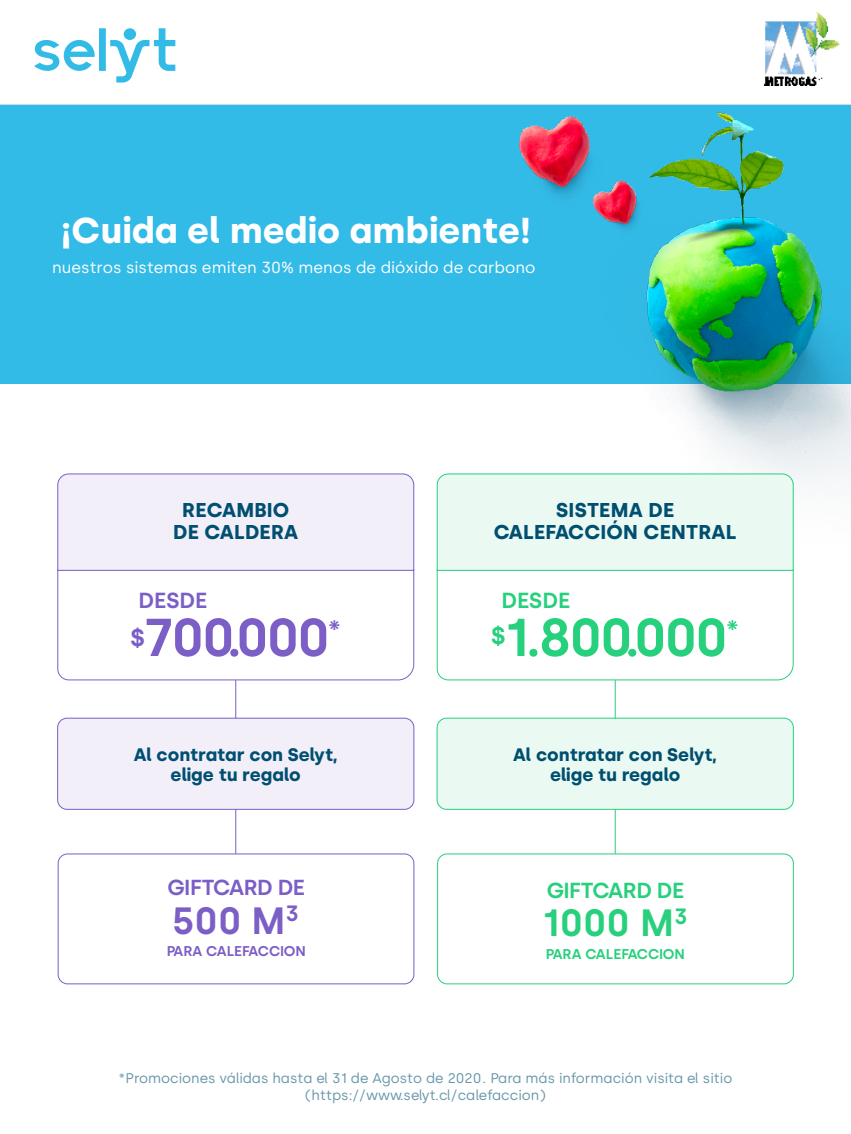
<style>
.page{position:relative;width:851px;height:1134px;background:#fff}
.page>*{position:absolute;margin:0;border:0;box-sizing:border-box;transform-origin:0 0}
.t1{font:600 53.2px "Silka";letter-spacing:-.04em;color:#26d07c}
.t2{font:600 53.2px "Silka";letter-spacing:-.04em;color:#7b5ec6}
.t3{font:600 38px "Silka";color:#26d07c}
.t4{font:600 38px "Silka";color:#7b5ec6}
.t5{font:700 36px "Silka";color:#fff}
.t6{font:600 21.8px "Silka";letter-spacing:-.02em;color:#7b5ec6}
.t7{font:600 21.8px "Silka";letter-spacing:-.02em;color:#26d07c}
.t8{font:700 20px "Silka";letter-spacing:.01em;color:#004f71}
.t9{font:700 18.2px "Silka";color:#004f71}
.t10{font:16px "Silka";color:#fff}
.t11{font:600 14.2px "Silka";color:#26d07c}
.t12{font:600 14.2px "Silka";color:#7b5ec6}
.t13{font:14px "Silka";color:#6696aa}
</style>
<div class="page">
<div style="left:0;top:105px;width:850px;height:279px;background:#33bbe7"></div>
<img style="left:519px;top:112px;width:331px;height:431px">
<svg style="left:34px;top:28px;width:141px;height:55px"></svg>
<hr style="left:0;top:104px;width:850px;height:1px;background:#ccdce3">
<img style="left:764px;top:13px;width:76px;height:73px">
<svg style="left:57px;top:571px;width:357px;height:110px"></svg>
<div style="left:57px;top:473px;width:357px;height:98px;background:#f2eff9"></div>
<div style="left:58px;top:854px;width:356px;height:130px;border:1px solid #7b5ec6;border-radius:9px"></div>
<hr style="left:235px;top:680px;width:1px;height:174px;background:#7b5ec6">
<div style="left:58px;top:718px;width:356px;height:91px;background:#f2eff9;border-radius:9px"></div>
<div style="left:57px;top:718px;width:357px;height:91px;border:1px solid #7b5ec6;border-radius:9px"></div>
<svg style="left:436px;top:571px;width:357px;height:110px"></svg>
<div style="left:436px;top:473px;width:357px;height:98px;background:#eafaf2"></div>
<div style="left:437px;top:854px;width:356px;height:130px;border:1px solid #26d07c;border-radius:9px"></div>
<hr style="left:614px;top:680px;width:1px;height:174px;background:#26d07c">
<div style="left:437px;top:718px;width:356px;height:91px;background:#eafaf2;border-radius:9px"></div>
<div style="left:437px;top:718px;width:356px;height:91px;border:1px solid #26d07c;border-radius:9px"></div>
<p class="t5" style="left:61px;top:209px;width:471px">¡Cuida el medio ambiente!</p>
<p class="t10" style="left:52px;top:258px;width:484px">nuestros sistemas emiten 30% menos de dióxido de carbono</p>
<p class="t8" style="left:182px;top:498px;width:108px">RECAMBIO</p>
<p class="t8" style="left:173px;top:520px;width:127px">DE CALDERA</p>
<p class="t8" style="left:556px;top:498px;width:120px">SISTEMA DE</p>
<p class="t8" style="left:493px;top:520px;width:244px">CALEFACCIÓN CENTRAL</p>
<p class="t6" style="left:139px;top:588px;width:70px">DESDE</p>
<p class="t7" style="left:501px;top:588px;width:70px">DESDE</p>
<p class="t2" style="left:130px;top:606px;width:212px"><sup>$</sup>700.000<sup>*</sup></p>
<p class="t1" style="left:491px;top:606px;width:249px"><sup>$</sup>1.800.000<sup>*</sup></p>
<p class="t9" style="left:134px;top:743px;width:205px">Al contratar con Selyt,</p>
<p class="t9" style="left:171px;top:763px;width:132px">elige tu regalo</p>
<p class="t9" style="left:513px;top:743px;width:205px">Al contratar con Selyt,</p>
<p class="t9" style="left:550px;top:763px;width:132px">elige tu regalo</p>
<p class="t6" style="left:168px;top:874px;width:139px">GIFTCARD DE</p>
<p class="t4" style="left:172px;top:898px;width:128px">500 M<sup>3</sup></p>
<p class="t3" style="left:542px;top:900px;width:147px">1000 M<sup>3</sup></p>
<p class="t7" style="left:546px;top:877px;width:139px">GIFTCARD DE</p>
<p class="t12" style="left:167px;top:942px;width:141px">PARA CALEFACCION</p>
<p class="t11" style="left:545px;top:945px;width:141px">PARA CALEFACCION</p>
<p class="t13" style="left:119px;top:1070px;width:615px">*Promociones válidas hasta el 31 de Agosto de 2020 . Para más información visita el sitio</p>
<p class="t13" style="left:305px;top:1087px;width:242px">(https://www.selyt.cl/calefaccion)</p>
</div>
